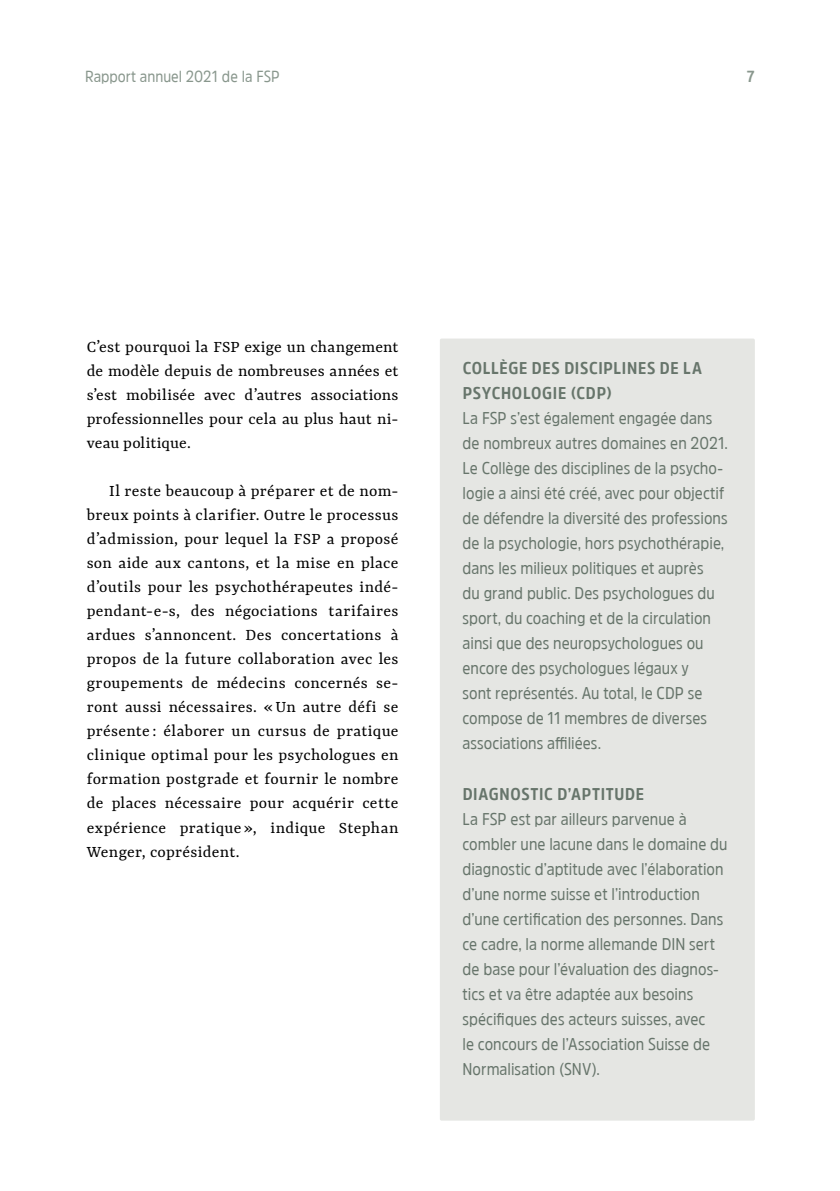
<style>
.page{position:relative;width:840px;height:1191px;background:#fff}
.page>*{position:absolute;margin:0;border:0;box-sizing:border-box;transform-origin:0 0}
.t1{font:17.8px/24px "Yrsa";letter-spacing:.01em;color:#000;text-align:justify}
.t2{font:17px/25px "Amsi Pro Narw";letter-spacing:.005em;color:#67756b}
.t3{font:700 17px/25px "Amsi Pro Narw";letter-spacing:.04em;color:#67756b}
.t4{font:16px "Amsi Pro Narw";color:#89978d}
.t5{font:700 16px "Amsi Pro Narw";color:#89978d}
.s1{font-size:18px}
</style>
<div class="page">
<div style="left:439px;top:338px;width:315px;height:782px;background:#e5e6e3;border-radius:2px"></div>
<p class="t4" style="left:85px;top:66px;width:196px">Rapport annuel 2021 de la FSP</p>
<p class="t5" style="left:746px;top:66px;width:9px">7</p>
<p class="t1" style="left:87px;top:335px;width:313px"><span class="s1">C’est pourquoi la</span> FSP exige un changement de modèle depuis de nombreuses années et s’est mobilisée avec d’autres associations professionnelles pour cela au plus haut ni&shy;veau politique.</p>
<p class="t1" style="left:87px;top:479px;width:313px;text-indent:22px">Il reste beaucoup à préparer et de nom&shy;breux points à clarifier. Outre le processus d’admission, pour lequel la FSP a proposé son aide aux cantons, et la mise en place d’outils pour les psychothérapeutes indé&shy;pendant-e-s, des négociations tarifaires ardues s’annoncent. Des concertations à propos de la future collaboration avec les groupements de médecins concernés se&shy;ront aussi nécessaires. «Un autre défi se présente : élaborer un cursus de pratique clinique optimal pour les psychologues en formation postgrade et fournir le nombre de places nécessaire pour acquérir cette expérience pratique », indique Stephan Wenger, coprésident.</p>
<p class="t3" style="left:462px;top:355px;width:240px">COLLÈGE DES DISCIPLINES DE LA<br>PSYCHOLOGIE (CDP)</p>
<p class="t2" style="left:462px;top:405px;width:267px">La FSP s’est également engagée dans de nombreux autres domaines en 2021.<br>Le Collège des disciplines de la psycho&shy;logie a ainsi été créé, avec pour objectif de défendre la diversité des professions de la psychologie, hors psychothérapie, dans les milieux politiques et auprès<br>du grand public. Des psychologues du sport, du coaching et de la circulation ainsi que des neuropsychologues ou encore des psychologues légaux y<br>sont représentés. Au total, le CDP se compose de 11 membres de diverses associations affiliées.</p>
<p class="t3" style="left:462px;top:781px;width:183px">DIAGNOSTIC D’APTITUDE</p>
<p class="t2" style="left:462px;top:806px;width:266px">La FSP est par ailleurs parvenue à combler une lacune dans le domaine du diagnostic d’aptitude avec l’élaboration d’une norme suisse et l’introduction d’une certification des personnes. Dans ce cadre, la norme allemande DIN sert de base pour l’évaluation des diagnos&shy;tics et va être adaptée aux besoins spécifiques des acteurs suisses, avec<br>le concours de l’Association Suisse de Normalisation (SNV).</p>
</div>
